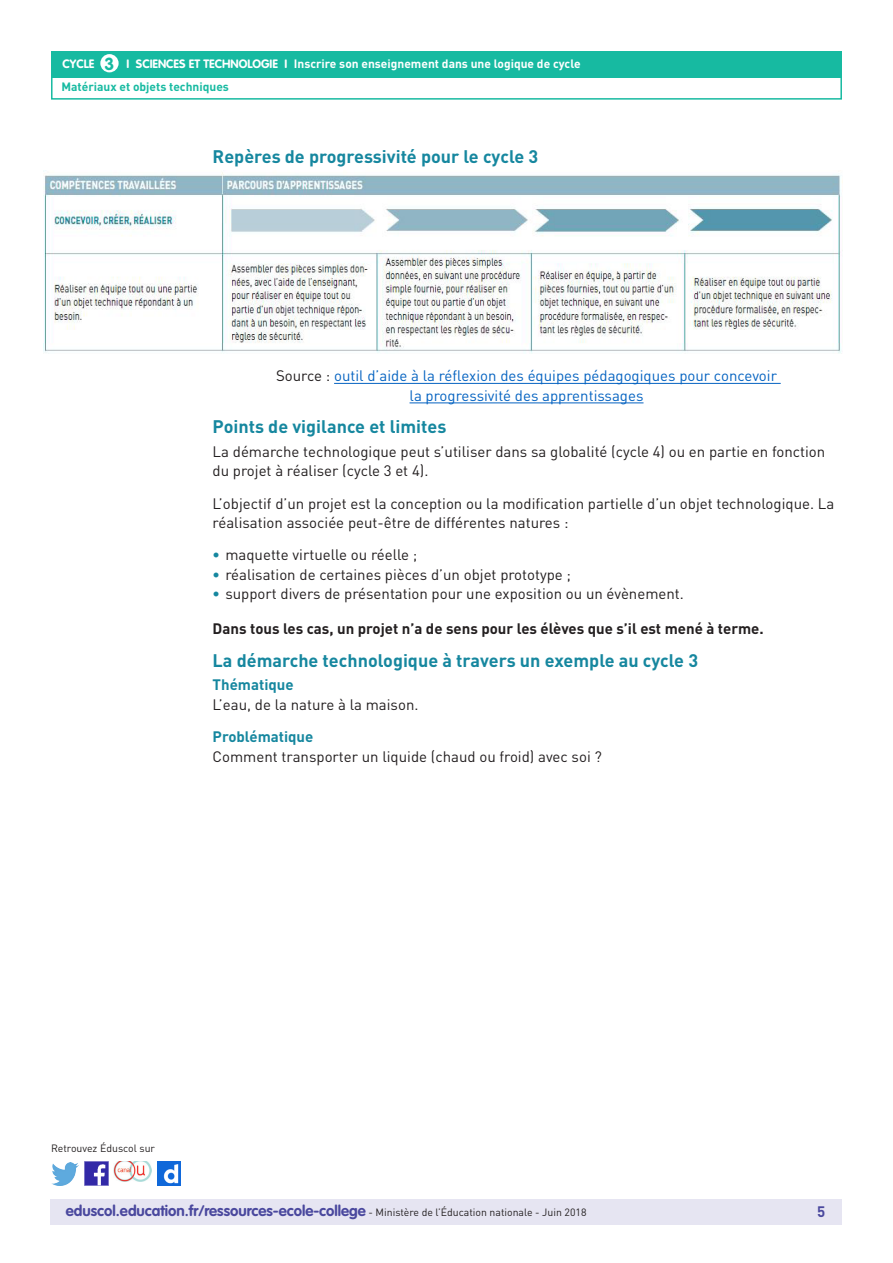
<style>
.page{position:relative;width:893px;height:1263px;background:#fff}
.page>*{position:absolute;margin:0;border:0;box-sizing:border-box;transform-origin:0 0}
._04_Titre_de_niveau{font:700 18px "DIN Pro";color:#16879f}
.t1{font:700 17.25px "VAG Rounded Std";color:#17baa1}
._06_Texte_courant{font:15px/19.5px "DIN Pro";color:#231f20}
._06_Texte_courant-2{font:15px/19.5px "DIN Pro";color:#0563c1;text-align:center}
.t2{font:700 15px "VAG Rounded Std";color:#4a489e}
._06_Texte_courant-3{font:700 15px "DIN Pro";color:#231f20}
._05_Titre_de_niveau{font:700 15px "DIN Pro";color:#16879f}
.t3{font:700 15px "DIN Pro";color:#4a489e}
.t4{font:700 12px "DIN Pro";color:#fff}
.t5{font:700 12px "VAG Rounded Std";color:#fff}
.t6{font:700 12px "DIN Pro";color:#17baa1}
.t7{font:10.5px "DIN Pro";color:#231f20}
.s1{color:#231f20}
.s2{font-weight:700;color:#16879f}
.s3{font-family:"DIN Pro";font-weight:400;font-size:10.5px;color:#231f20}
</style>
<div class="page">
<div style="left:50px;top:1199px;width:791px;height:26px;background:#e6e5f2"></div>
<div style="left:51px;top:51px;width:791px;height:27px;background:#17baa1"></div>
<div style="left:100px;top:54px;width:19px;height:18px;background:#fff;border-radius:50%"></div>
<div style="left:51px;top:75px;width:791px;height:25px;border:2px solid #17baa1"></div>
<img style="left:85px;top:1162px;width:23px;height:23px">
<img style="left:51px;top:1163px;width:28px;height:22px">
<img style="left:158px;top:1162px;width:22px;height:23px">
<img style="left:114px;top:1162px;width:38px;height:19px">
<hr style="left:334px;top:383px;width:447px;height:1px;background:#0563c1">
<hr style="left:410px;top:402px;width:233px;height:1px;background:#0563c1">
<img style="left:44px;top:170px;width:799px;height:184px">
<p class="t1" style="left:105px;top:53px;width:11px">3</p>
<p class="t4" style="left:294px;top:56px;width:288px">Inscrire son enseignement dans une logique de cycle</p>
<p class="t6" style="left:61px;top:79px;width:169px">Matériaux et objets techniques</p>
<p class="t5" style="left:63px;top:57px;width:33px">CYCLE</p>
<p class="t5" style="left:127px;top:57px;width:162px">I SCIENCES ET TECHNOLOGIE I</p>
<p class="_04_Titre_de_niveau" style="left:213px;top:144px;width:327px">Repères de progressivité pour le cycle 3</p>
<p class="_06_Texte_courant-2" style="left:276px;top:366px;width:502px"><span class="s1">Source :</span> outil d’aide à la réflexion des équipes pédagogiques pour concevoir la progressivité des apprentissages</p>
<p class="_04_Titre_de_niveau" style="left:213px;top:415px;width:235px">Points de vigilance et limites</p>
<p class="_06_Texte_courant" style="left:213px;top:441px;width:614px">La démarche technologique peut s’utiliser dans sa globalité (cycle 4) ou en partie en fonction du projet à réaliser (cycle 3 et 4).</p>
<p class="_06_Texte_courant" style="left:213px;top:493px;width:623px">L’objectif d’un projet est la conception ou la modification partielle d’un objet technologique. La réalisation associée peut-être de différentes natures :</p>
<p class="_06_Texte_courant" style="left:213px;top:545px;width:206px"><span class="s2">•</span> maquette virtuelle ou réelle ;</p>
<p class="_06_Texte_courant" style="left:213px;top:564px;width:360px"><span class="s2">•</span> réalisation de certaines pièces d’un objet prototype ;</p>
<p class="_06_Texte_courant" style="left:213px;top:584px;width:473px"><span class="s2">•</span> support divers de présentation pour une exposition ou un évènement.</p>
<p class="_06_Texte_courant-3" style="left:213px;top:619px;width:553px">Dans tous les cas, un projet n’a de sens pour les élèves que s’il est mené à terme.</p>
<p class="_04_Titre_de_niveau" style="left:213px;top:648px;width:487px">La démarche technologique à travers un exemple au cycle 3</p>
<p class="_05_Titre_de_niveau" style="left:213px;top:675px;width:83px">Thématique</p>
<p class="_06_Texte_courant" style="left:213px;top:694px;width:207px">L’eau, de la nature à la maison.</p>
<p class="_05_Titre_de_niveau" style="left:213px;top:727px;width:102px">Problématique</p>
<p class="_06_Texte_courant" style="left:213px;top:746px;width:391px">Comment transporter un liquide (chaud ou froid) avec soi ?</p>
<p class="t7" style="left:51px;top:1141px;width:106px">Retrouvez Éduscol sur</p>
<p class="t2" style="left:66px;top:1202px;width:522px">eduscol.education.fr/ressources-ecole-college <span class="s3">- Ministère de l’Éducation nationale - Juin 2018</span></p>
<p class="t3" style="left:817px;top:1201px;width:10px">5</p>
</div>
